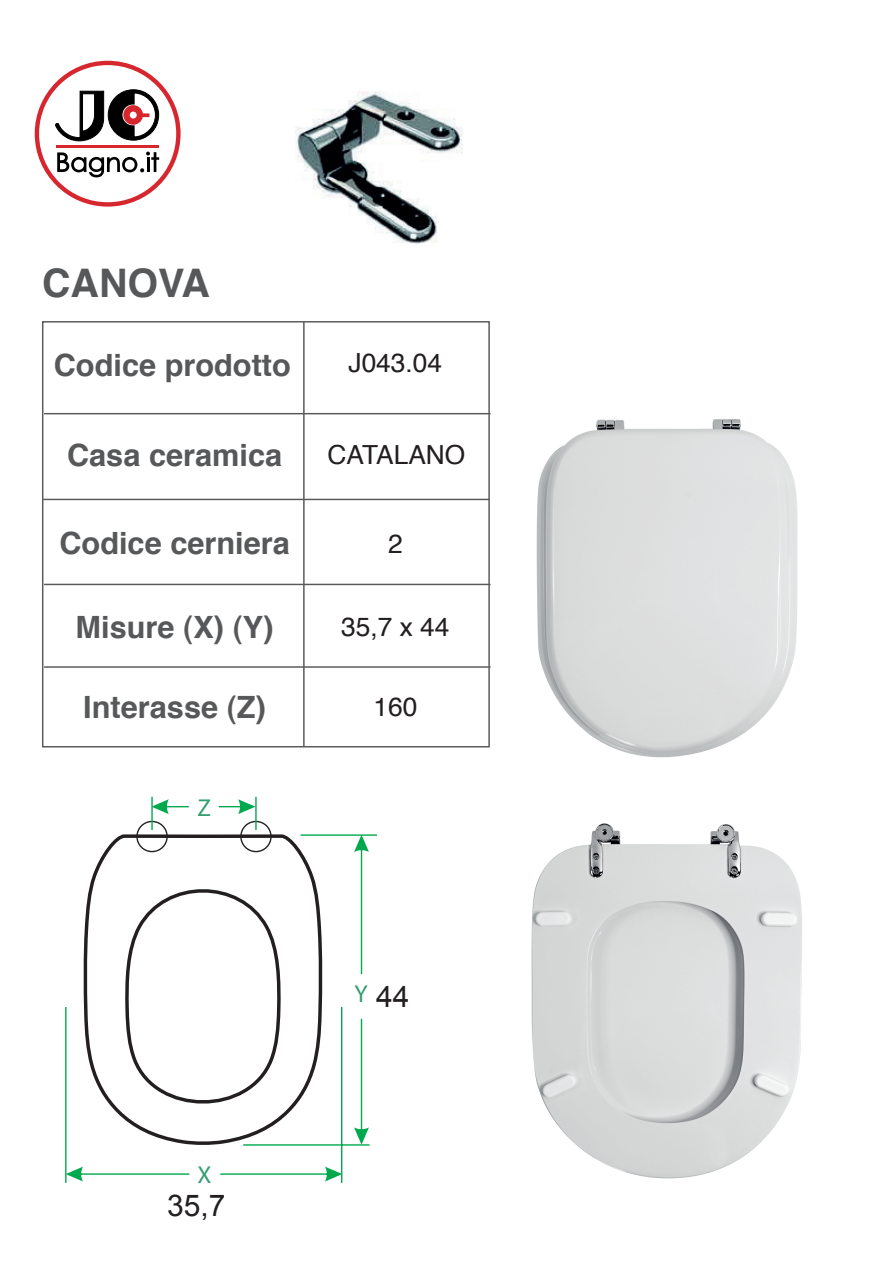
<style>
.page{position:relative;width:893px;height:1263px;background:#fff}
.page>*{position:absolute;margin:0;border:0;box-sizing:border-box;transform-origin:0 0}
.t1{font:700 39.3px "Helvetica";color:#57585a}
.t2{font:700 30.75px "Helvetica";color:#57585a}
.t3{font:30px "Arial";color:#231f20}
.t4{font:26.25px "Helvetica";color:#231f20}
.t5{font:300 24.45px "Swiss 721 BT";color:#329e70}
</style>
<div class="page">
<svg style="left:136px;top:820px;width:136px;height:13px"></svg>
<hr style="left:151px;top:797px;width:2px;height:33px;background:#00a94d">
<hr style="left:255px;top:797px;width:2px;height:33px;background:#00a94d">
<hr style="left:65px;top:1007px;width:2px;height:176px;background:#00a94d">
<hr style="left:341px;top:1007px;width:1px;height:176px;background:#00a94d">
<hr style="left:243px;top:1144px;width:127px;height:2px;background:#00a94d">
<hr style="left:301px;top:834px;width:76px;height:2px;background:#00a94d">
<svg style="left:151px;top:799px;width:38px;height:15px"></svg>
<svg style="left:219px;top:799px;width:36px;height:15px"></svg>
<svg style="left:66px;top:1167px;width:123px;height:14px"></svg>
<svg style="left:220px;top:1167px;width:121px;height:14px"></svg>
<svg style="left:354px;top:835px;width:15px;height:139px"></svg>
<svg style="left:354px;top:1019px;width:15px;height:126px"></svg>
<svg style="left:83px;top:833px;width:240px;height:313px"></svg>
<img style="left:531px;top:823px;width:271px;height:356px">
<svg style="left:35px;top:61px;width:146px;height:146px"></svg>
<img style="left:536px;top:419px;width:262px;height:339px">
<hr style="left:303px;top:322px;width:2px;height:424px;background:#57585a">
<hr style="left:44px;top:413px;width:446px;height:1px;background:#57585a">
<hr style="left:43px;top:499px;width:447px;height:1px;background:#57585a">
<hr style="left:44px;top:584px;width:446px;height:1px;background:#57585a">
<hr style="left:44px;top:666px;width:446px;height:2px;background:#57585a">
<img style="left:295px;top:91px;width:168px;height:153px">
<p class="t1" style="left:42px;top:251px;width:169px">CANOVA</p>
<p class="t2" style="left:54px;top:340px;width:239px">Codice prodotto</p>
<p class="t4" style="left:348px;top:343px;width:95px">J043.04</p>
<p class="t2" style="left:67px;top:430px;width:217px">Casa ceramica</p>
<p class="t4" style="left:327px;top:435px;width:139px">CATALANO</p>
<p class="t2" style="left:59px;top:518px;width:232px">Codice cerniera</p>
<p class="t4" style="left:388px;top:523px;width:16px">2</p>
<p class="t2" style="left:76px;top:602px;width:199px">Misure (X) (Y)</p>
<p class="t4" style="left:341px;top:607px;width:110px">35,7 x 44</p>
<p class="t2" style="left:83px;top:682px;width:184px">Interasse (Z)</p>
<p class="t4" style="left:373px;top:687px;width:45px">160</p>
<p class="t5" style="left:198px;top:792px;width:15px">Z</p>
<p class="t5" style="left:197px;top:1160px;width:15px">X</p>
<p class="t3" style="left:167px;top:1185px;width:60px">35,7</p>
<p class="t5" style="left:354px;top:979px;width:15px">Y</p>
<p class="t3" style="left:376px;top:977px;width:35px">44</p>
</div>
